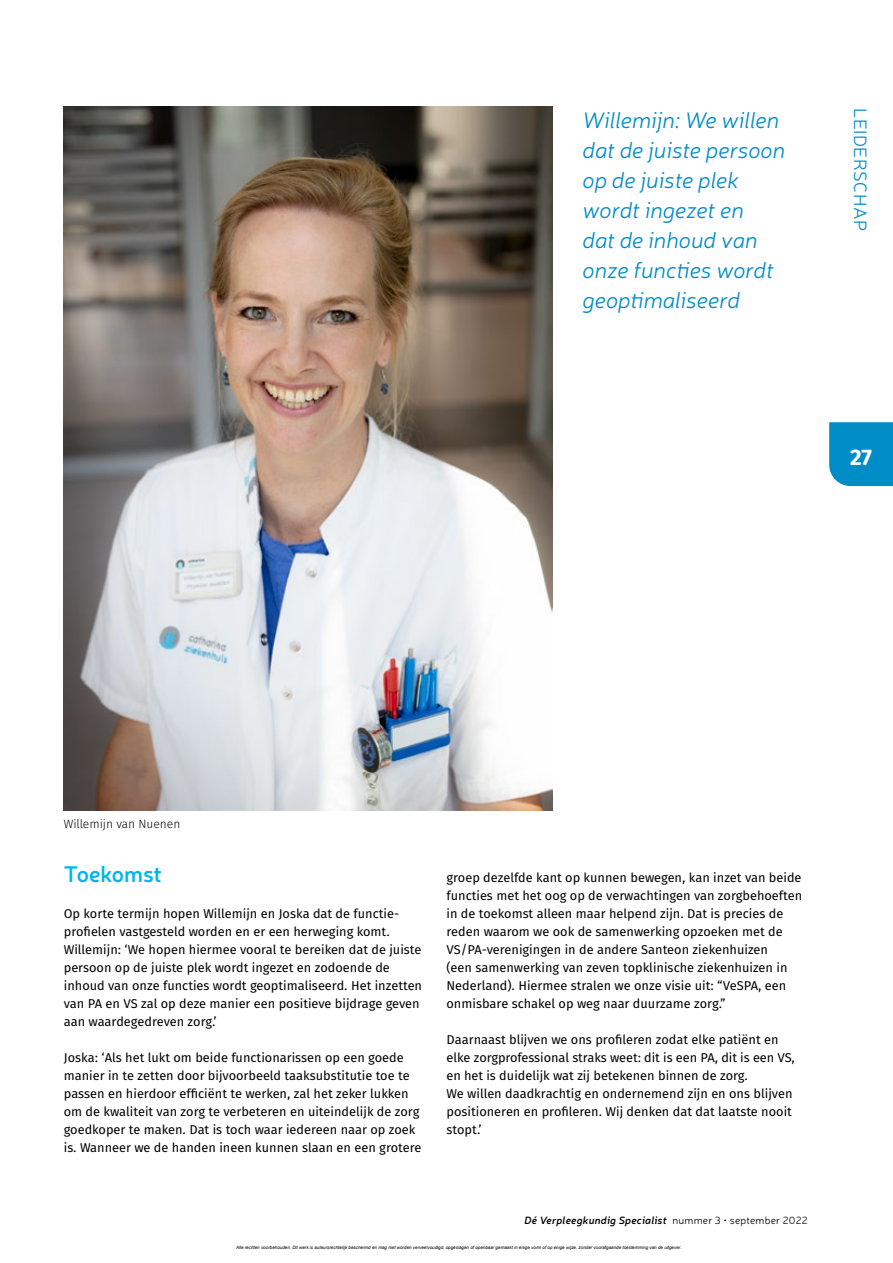
<style>
.page{position:relative;width:893px;height:1263px;background:#fff}
.page>*{position:absolute;margin:0;border:0;box-sizing:border-box;transform-origin:0 0}
.t1{font:italic 300 22.5px/30px "Neris";color:#008cc7}
.t2{font:600 22.5px "Neris";color:#00b6ee}
.t3{font:700 22.5px "Fira Sans OT";color:#fff}
.t4{font:300 18px "Neris";letter-spacing:.03em;color:#008cc7}
.t5{font:12.75px/18px "Fira Sans OT";color:#000}
.t6{font:12px "Fira Sans OT Light";color:#000}
.t7{font:italic 600 10.5px "Neris";letter-spacing:.02em;color:#000}
.t8{font:italic 4.5px "Arial";color:#000}
.s1{font-weight:300;font-style:normal}
</style>
<div class="page">
<div style="left:829px;top:422px;width:64px;height:64px;background:#008cc7"></div>
<img style="left:64px;top:106px;width:489px;height:704px">
<h1 class="t1" style="left:583px;top:105px;width:204px">Willemijn: We willen dat de juiste persoon op de juiste plek wordt ingezet en<br>dat de inhoud van onze functies wordt geoptimaliseerd</h1>
<h2 class="t4" style="left:872px;top:108px;width:124px;rotate:90deg">LEIDERSCHAP</h2>
<h1 class="t3" style="left:850px;top:441px;width:23px">27</h1>
<p class="t6" style="left:64px;top:815px;width:118px">Willemijn van Nuenen</p>
<h1 class="t2" style="left:64px;top:859px;width:100px">Toekomst</h1>
<p class="t5" style="left:64px;top:905px;width:360px">Op korte termijn hopen Willemijn en Joska dat de functie&shy;profielen vastgesteld worden en er een herweging komt.<br>Willemijn: ‘We hopen hiermee vooral te bereiken dat de juiste persoon op de juiste plek wordt ingezet en zodoende de inhoud van onze functies wordt geoptimaliseerd. Het inzetten van PA en VS zal op deze manier een positieve bijdrage geven aan waardegedreven zorg.’</p>
<p class="t5" style="left:64px;top:1050px;width:359px">Joska: ‘Als het lukt om beide functionarissen op een goede manier in te zetten door bijvoorbeeld taaksubstitutie toe te passen en hierdoor efficiënt te werken, zal het zeker lukken om de kwaliteit van zorg te verbeteren en uiteindelijk de zorg goedkoper te maken. Dat is toch waar iedereen naar op zoek is. Wanneer we de handen ineen kunnen slaan en een grotere</p>
<p class="t5" style="left:446px;top:870px;width:357px">groep dezelfde kant op kunnen bewegen, kan inzet van beide functies met het oog op de verwachtingen van zorgbehoeften in de toekomst alleen maar helpend zijn. Dat is precies de reden waarom we ook de samenwerking opzoeken met de VS/PA-verenigingen in de andere Santeon ziekenhuizen<br>(een samenwerking van zeven topklinische ziekenhuizen in Nederland). Hiermee stralen we onze visie uit: “VeSPA, een onmisbare schakel op weg naar duurzame zorg.”</p>
<p class="t5" style="left:446px;top:1032px;width:350px">Daarnaast blijven we ons profileren zodat elke patiënt en elke zorgprofessional straks weet: dit is een PA, dit is een VS, en het is duidelijk wat zij betekenen binnen de zorg.<br>We willen daadkrachtig en ondernemend zijn en ons blijven positioneren en profileren. Wij denken dat dat laatste nooit stopt.’</p>
<p class="t7" style="left:524px;top:1213px;width:285px">Dé Verpleegkundig Specialist <span class="s1">nummer 3 • september 2022</span></p>
<p class="t8" style="left:236px;top:1245px;width:447px">Alle rechten voorbehouden. Dit werk is auteursrechtelijk beschermd en mag niet worden verveelvoudigd, opgeslagen of openbaar gemaakt in enige vorm of op enige wijze, zonder voorafgaande toestemming van de uitgever.</p>
</div>
